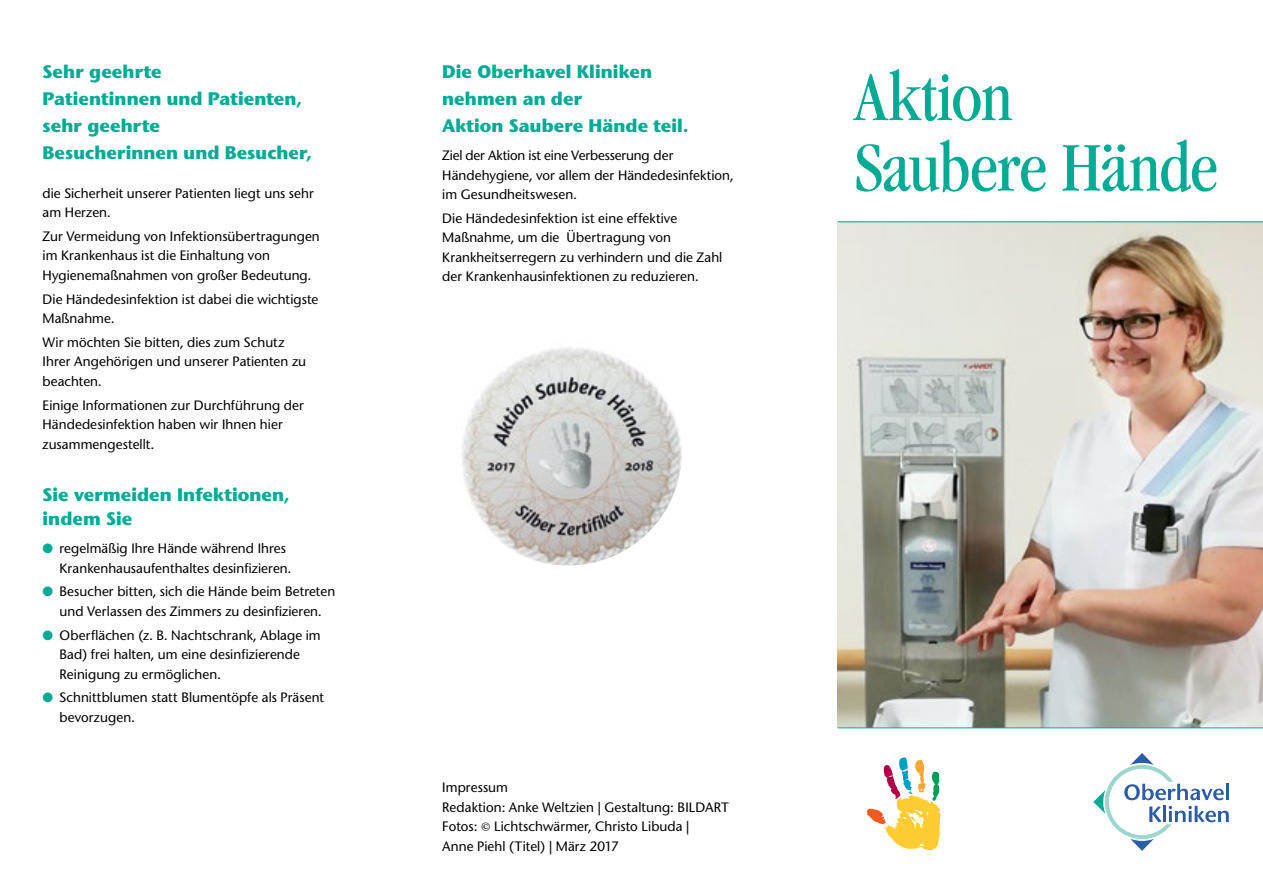
<style>
.page{position:relative;width:1263px;height:893px;background:#fff}
.page>*{position:absolute;margin:0;border:0;box-sizing:border-box;transform-origin:0 0}
.t1{font:condensed 72px/70.5px "Garamond";letter-spacing:-.015em;color:#00ab95}
.t2{font:700 18px/27px "Stone Sans BQ";letter-spacing:.005em;color:#00ab95}
.t3{font:500 13.5px/19.5px "Stone Sans BQ";letter-spacing:.005em;color:#000}
.s1{color:#00ab95}
.s2{font-family:"Minion Pro";font-weight:400}
</style>
<div class="page">
<svg style="left:1093px;top:753px;width:136px;height:98px"></svg>
<img style="left:838px;top:222px;width:425px;height:505px">
<svg style="left:867px;top:757px;width:73px;height:93px"></svg>
<hr style="left:838px;top:727px;width:425px;height:1px;background:#00ab95">
<hr style="left:838px;top:221px;width:425px;height:1px;background:#00ab95">
<img style="left:461px;top:347px;width:221px;height:219px">
<h2 class="t2" style="left:43px;top:58px;width:271px">Sehr geehrte<br>Patientinnen und Patienten, sehr geehrte<br>Besucherinnen und Besucher,</h2>
<p class="t3" style="left:43px;top:183px;width:273px">die Sicherheit unserer Patienten liegt uns sehr am Herzen.</p>
<p class="t3" style="left:43px;top:226px;width:279px">Zur Vermeidung von Infektionsübertragungen im Krankenhaus ist die Einhaltung von<br>Hygienemaßnahmen von großer Bedeutung.</p>
<p class="t3" style="left:43px;top:289px;width:277px">Die Händedesinfektion ist dabei die wichtigste<br>Maßnahme.</p>
<p class="t3" style="left:43px;top:332px;width:265px">Wir möchten Sie bitten, dies zum Schutz<br>Ihrer Angehörigen und unserer Patienten zu beachten.</p>
<p class="t3" style="left:43px;top:395px;width:263px">Einige Informationen zur Durchführung der<br>Händedesinfektion haben wir Ihnen hier zusammengestellt.</p>
<h2 class="t2" style="left:43px;top:482px;width:248px;line-height:24px">Sie vermeiden Infektionen, indem Sie</h2>
<p class="t3" style="left:60px;top:539px;width:233px;text-indent:-17px"><span class="s1">●</span> regelmäßig Ihre Hände während Ihres<br>Krankenhausaufenthaltes desinfizieren.</p>
<p class="t3" style="left:43px;top:582px;width:294px;text-align:center"><span class="s1">●</span> Besucher bitten, sich die Hände beim Betreten und Verlassen des Zimmers zu desinfizieren.</p>
<p class="t3" style="left:60px;top:625px;width:263px;text-indent:-17px"><span class="s1">●</span> Oberflächen (z. B. Nachtschrank, Ablage im<br>Bad) frei halten, um eine desinfizierende<br>Reinigung zu ermöglichen.</p>
<p class="t3" style="left:60px;top:688px;width:266px;text-indent:-17px"><span class="s1">●</span> Schnittblumen statt Blumentöpfe als Präsent bevorzugen.</p>
<h2 class="t2" style="left:442px;top:58px;width:248px">Die Oberhavel Kliniken nehmen an der<br>Aktion Saubere Hände teil.</h2>
<p class="t3" style="left:442px;top:146px;width:293px">Ziel der Aktion ist eine Verbesserung der<br>Händehygiene, vor allem der Händedesinfektion, im Gesundheitswesen.</p>
<p class="t3" style="left:442px;top:208px;width:282px">Die Händedesinfektion ist eine effektive Maßnahme, um die Übertragung von Krankheitserregern zu verhindern und die Zahl der Krankenhausinfektionen zu reduzieren.</p>
<p class="t3" style="left:442px;top:778px;width:288px">Impressum<br>Redaktion: Anke Weltzien | Gestaltung: BILDART<br>Fotos: <span class="s2">©</span> Lichtschwärmer, Christo Libuda |<br>Anne Piehl (Titel) | März 2017</p>
<h1 class="t1" style="left:855px;top:61px;width:364px">Aktion<br>Saubere Hände</h1>
</div>
